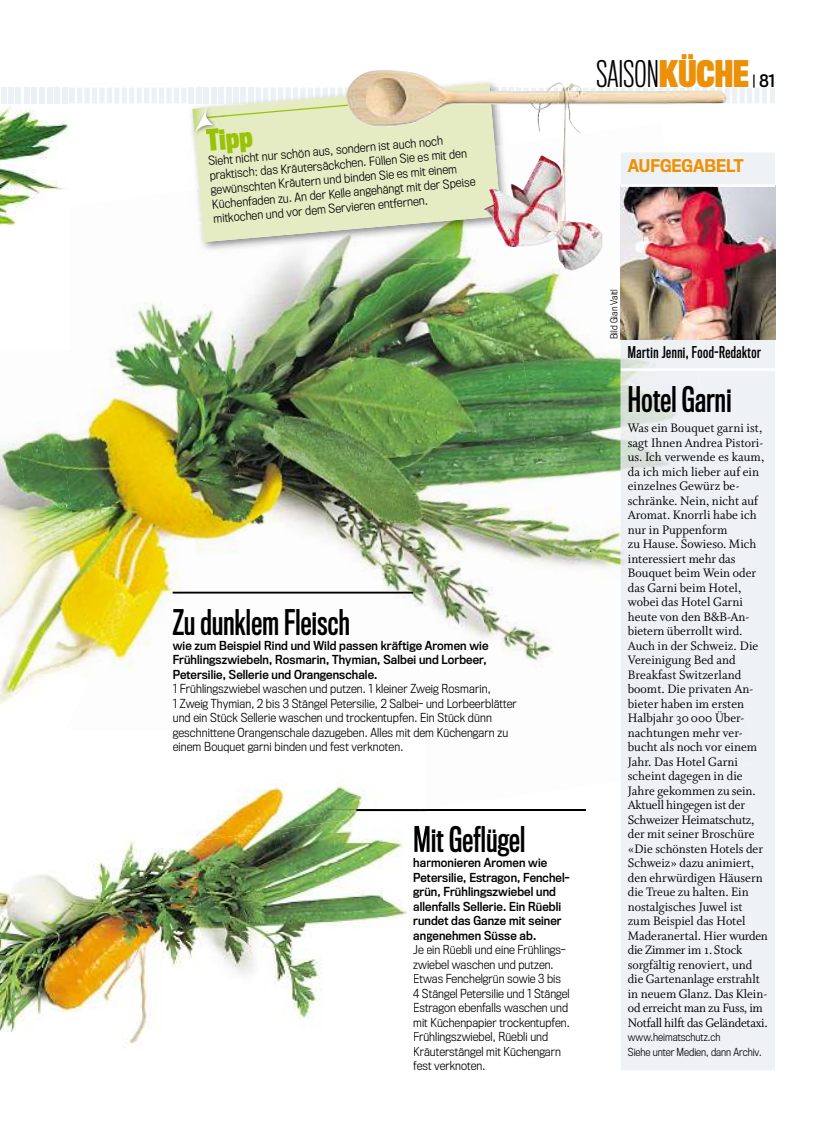
<style>
.page{position:relative;width:830px;height:1134px;background:#fff}
.page>*{position:absolute;margin:0;border:0;box-sizing:border-box;transform-origin:0 0}
.t1{font:33.75px "Titling Gothic FB Comp Light OV PMRZQB";letter-spacing:.005em;color:#000;scale:1.05 1}
.t2{font:32.5px "Titling Gothic FB Comp Standard OV TMRZQB";letter-spacing:.01em;color:#000}
.t3{font:27.5px "Titling Gothic FB Comp Bold OV QMRZQB";color:#99c306}
.t4{font:16.25px "Titling Gothic FB Narrow Medium OV SMRZQB";color:#ec9007}
.t5{font:16px "Titling Gothic FB Narrow Standard OV RMRZQB";color:#000}
.t6{font:15px "Titling Gothic FB Comp Standard OV TMRZQB";letter-spacing:.035em;color:#000}
.t7{font:13.75px/14.5px "Whitman Roman Os F OV UMRZQB";color:#000}
.t8{font:11.5px/14.5px "Titling Gothic FB Narrow Light OV VMRZQB";letter-spacing:.005em;color:#000}
.t9{font:11.5px/14.5px "Titling Gothic FB Narrow Standard OV RMRZQB";letter-spacing:.01em;color:#000}
.t10{font:10.25px/14.5px "Titling Gothic FB Narrow Light OV VMRZQB";color:#000}
.t11{font:9px "Titling Gothic FB Narrow Light OV VMRZQB";letter-spacing:.01em;color:#000}
.s1{color:#86aa06}
.s2{color:#99c206}
.s3{font-family:"Titling Gothic FB Comp Bold OV QMRZQB";color:#ec9007}
</style>
<div class="page">
<div style="left:77px;top:88px;width:5px;height:15px;background:#ebf1f5"></div>
<div style="left:85px;top:88px;width:5px;height:15px;background:#ebf1f5"></div>
<div style="left:92px;top:88px;width:5px;height:15px;background:#ebf1f5"></div>
<div style="left:99px;top:88px;width:5px;height:15px;background:#ebf1f5"></div>
<div style="left:107px;top:88px;width:5px;height:15px;background:#ebf1f5"></div>
<div style="left:114px;top:88px;width:5px;height:15px;background:#ebf1f5"></div>
<div style="left:122px;top:88px;width:5px;height:15px;background:#ebf1f5"></div>
<div style="left:129px;top:88px;width:5px;height:15px;background:#ebf1f5"></div>
<div style="left:137px;top:88px;width:5px;height:15px;background:#ebf1f5"></div>
<div style="left:144px;top:88px;width:5px;height:15px;background:#ebf1f5"></div>
<div style="left:151px;top:88px;width:5px;height:15px;background:#ebf1f5"></div>
<div style="left:159px;top:88px;width:5px;height:15px;background:#ebf1f5"></div>
<div style="left:166px;top:88px;width:5px;height:15px;background:#ebf1f5"></div>
<div style="left:174px;top:88px;width:5px;height:15px;background:#ebf1f5"></div>
<div style="left:181px;top:88px;width:5px;height:15px;background:#ebf1f5"></div>
<div style="left:724px;top:88px;width:5px;height:15px;background:#ebf1f5"></div>
<div style="left:731px;top:88px;width:5px;height:15px;background:#ebf1f5"></div>
<div style="left:739px;top:88px;width:5px;height:15px;background:#ebf1f5"></div>
<div style="left:746px;top:88px;width:5px;height:15px;background:#ebf1f5"></div>
<div style="left:754px;top:88px;width:5px;height:15px;background:#ebf1f5"></div>
<div style="left:761px;top:88px;width:5px;height:15px;background:#ebf1f5"></div>
<div style="left:769px;top:88px;width:5px;height:15px;background:#ebf1f5"></div>
<img style="left:559px;top:271px;width:61px;height:204px">
<img style="left:265px;top:258px;width:71px;height:336px">
<img style="left:0;top:445px;width:5px;height:170px">
<img style="left:108px;top:282px;width:157px;height:375px">
<img style="left:336px;top:258px;width:223px;height:357px">
<img style="left:5px;top:389px;width:103px;height:267px">
<img style="left:541px;top:475px;width:79px;height:140px">
<img style="left:111px;top:657px;width:22px;height:13px">
<img style="left:441px;top:615px;width:112px;height:46px">
<div style="left:621px;top:152px;width:153px;height:918px;background:#eff2f5"></div>
<div style="left:620px;top:152px;width:132px;height:623px;background:#edf1f4"></div>
<img style="left:620px;top:422px;width:44px;height:359px">
<img style="left:620px;top:187px;width:154px;height:152px">
<hr style="left:620px;top:184px;width:154px;height:3px;background:#fff">
<hr style="left:620px;top:368px;width:154px;height:3px;background:#fff">
<hr style="left:327px;top:809px;width:258px;height:2px;background:#000">
<img style="left:188px;top:78px;width:247px;height:26px">
<img style="left:202px;top:242px;width:255px;height:16px">
<svg style="left:192px;top:83px;width:265px;height:159px;background:#e2e9c4"></svg>
<img style="left:192px;top:133px;width:13px;height:13px">
<img style="left:205px;top:133px;width:20px;height:13px">
<svg style="left:189px;top:88px;width:268px;height:45px;background:#e3e1c1"></svg>
<img style="left:457px;top:82px;width:269px;height:189px">
<img style="left:0;top:87px;width:70px;height:120px">
<svg style="left:6px;top:88px;width:69px;height:16px"></svg>
<img style="left:1px;top:88px;width:5px;height:16px">
<img style="left:8px;top:88px;width:5px;height:16px">
<img style="left:16px;top:88px;width:5px;height:16px">
<img style="left:24px;top:88px;width:5px;height:16px">
<img style="left:0;top:207px;width:35px;height:19px">
<hr style="left:172px;top:592px;width:241px;height:1px;background:#000">
<img style="left:0;top:615px;width:90px;height:90px">
<img style="left:83px;top:870px;width:324px;height:177px">
<img style="left:0;top:874px;width:83px;height:158px">
<img style="left:96px;top:784px;width:330px;height:86px">
<img style="left:414px;top:826px;width:12px;height:30px">
<svg style="left:413px;top:858px;width:13px;height:12px"></svg>
<img style="left:327px;top:809px;width:94px;height:2px">
<h3 class="t3" style="left:205px;top:125px;width:48px;rotate:-5deg"><span class="s1">T</span><span class="s2">i</span>pp</h3>
<p class="t8" style="left:208px;top:154px;width:265px;rotate:-5deg">Sieht nicht nur schön aus, sondern ist auch noch praktisch: das Kräutersäckchen. Füllen Sie es mit den gewünschten Kräutern und binden Sie es mit einem Küchenfaden zu. An der Kelle angehängt mit der Speise mitkochen und vor dem Servieren entfernen.</p>
<h2 class="t2" style="left:173px;top:604px;width:178px">Zudunklem Fleisch</h2>
<p class="t9" style="left:173px;top:638px;width:317px">wie zum Beispiel Rind und Wild passen kräftige Aromen wie<br>Frühlingszwiebeln, Rosmarin, Thymian, Salbei und Lorbeer,<br>Petersilie, Sellerie und Orangenschale.</p>
<p class="t8" style="left:173px;top:682px;width:345px">1 Frühlingszwiebel waschen und putzen. 1 kleiner Zweig Rosmarin,<br>1 Zweig Thymian, 2 bis 3 Stängel Petersilie, 2 Salbei- und Lorbeerblätter und ein Stück Sellerie waschen und trockentupfen. Ein Stück dünn geschnittene Orangenschale dazugeben. Alles mit dem Küchengarn zu</p>
<p class="t8" style="left:173px;top:740px;width:232px">einem Bouquet garni binden und fest verknoten.</p>
<h2 class="t2" style="left:413px;top:821px;width:114px">MitGeflügel</h2>
<p class="t9" style="left:413px;top:856px;width:158px">harmonieren Aromen wie<br>Petersilie, Estragon, Fenchel&shy;grün, Frühlingszwiebel und allenfalls Sellerie. Ein Rüebli rundet das Ganze mit seiner angenehmen Süsse ab.</p>
<p class="t8" style="left:413px;top:943px;width:158px">Je ein Rüebli und eine Frühlings&shy;zwiebel waschen und putzen.<br>Etwas Fenchelgrün sowie 3 bis<br>4 Stängel Petersilie und 1 Stängel<br>Estragon ebenfalls waschen und mit Küchenpapier trockentupfen.<br>Frühlingszwiebel, Rüebli und<br>Kräuterstängel mit Küchengarn fest verknoten.</p>
<h1 class="t1" style="left:596px;top:55px;width:146px">SAISON<span class="s3">KÜCHE</span></h1>
<p class="t5" style="left:751px;top:72px;width:24px"><sup>|</sup> 81</p>
<p class="t4" style="left:627px;top:157px;width:117px">AUFGEGABELT</p>
<p class="t11" style="left:609px;top:339px;width:52px;rotate:-90deg">Bild Gian Vaitl</p>
<p class="t6" style="left:627px;top:344px;width:135px">Martin Jenni, Food-Redaktor</p>
<h2 class="t2" style="left:627px;top:381px;width:105px">HotelGarni</h2>
<p class="t7" style="left:627px;top:420px;width:141px">Was ein Bouquet garni ist, sagt Ihnen Andrea Pistori&shy;us. Ich verwende es kaum, da ich mich lieber auf ein einzelnes Gewürz be&shy;schränke. Nein, nicht auf<br>Aromat. Knorrli habe ich nur in Puppenform<br>zu Hause. Sowieso. Mich interessiert mehr das<br>Bouquet beim Wein oder das Garni beim Hotel, wobei das Hotel Garni heute von den B&amp;B-An&shy;bietern überrollt wird.<br>Auch in der Schweiz. Die<br>Vereinigung Bed and<br>Breakfast Switzerland boomt. Die privaten An&shy;bieter haben im ersten<br>Halbjahr 30 000 Über&shy;nachtungen mehr ver&shy;bucht als noch vor einem<br>Jahr. Das Hotel Garni scheint dagegen in die<br>Jahre gekommen zu sein.<br>Aktuell hingegen ist der<br>Schweizer Heimatschutz, der mit seiner Broschüre «Die schönsten Hotels der<br>Schweiz» dazu animiert, den ehrwürdigen Häusern die Treue zu halten. Ein nostalgisches Juwel ist zum Beispiel das Hotel<br>Maderanertal. Hier wurden die Zimmer im 1.Stock sorgfältig renoviert, und die Gartenanlage erstrahlt in neuem Glanz. Das Klein&shy;od erreicht man zu Fuss, im<br>Notfall hilft das Geländetaxi.</p>
<p class="t10" style="left:627px;top:1030px;width:135px">www.heimatschutz.ch<br>Siehe unter Medien, dann Archiv.</p>
</div>
